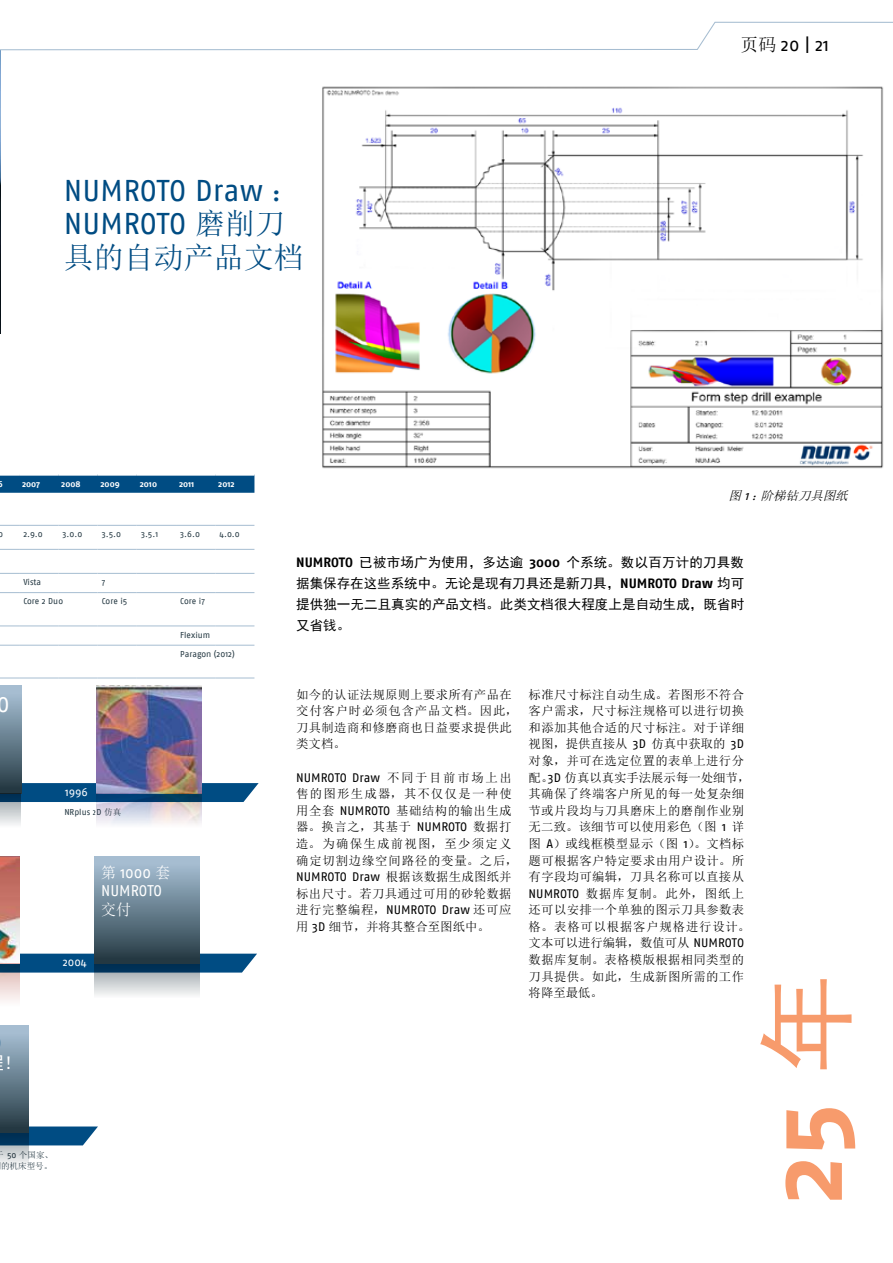
<style>
.page{position:relative;width:893px;height:1263px;background:#fff}
.page>*{position:absolute;margin:0;border:0;box-sizing:border-box;transform-origin:0 0}
.t1{font:700 99px "Fago No";color:#f79b6c}
.t2{font:30px/33.2px "Fago No";color:#004c83}
.t3{font:30px "Sim Sun";color:#004c83}
.t4{font:21.3px "Fago No";color:#fff}
.t5{font:18px "Fago No";color:#000}
.t6{font:17.7px "Sim Hei";color:#fff;scale:.96 1}
.t7{font:15.45px/18.1px "Fago No";color:#fff;scale:.96 1}
.t8{font:15.45px "Sim Sun";color:#fff;scale:.96 1}
.t9{font:13.5px/21px "Sim Hei";letter-spacing:.005em;color:#000;text-align:justify}
.t10{font:12.3px/16.6px "Sim Sun";letter-spacing:.025em;color:#000}
.t11{font:12.3px/16.6px "Sim Sun";letter-spacing:.065em;color:#000}
.t12{font:12.3px "Fago No";color:#000}
.t13{font:12.3px "Sim Sun";color:#000}
.t14{font:italic 12.3px "Sim Sun";color:#000}
.t15{font:11.25px "Fago No";color:#fff}
.t16{font:8.55px "Fago No";color:#243842}
.t17{font:700 8.55px "Fago No";color:#fff}
.t18{font:8.55px/10.6px "Sim Sun";color:#243842;text-align:center}
.s1{font-family:"Sim Sun"}
.s2{font-family:"Fago No"}
.s3{font-family:"Fago No";font-weight:700}
.s4{font-family:"Sim Hei";font-weight:400}
</style>
<div class="page">
<img style="left:0;top:51px;width:1px;height:283px">
<svg style="left:0;top:21px;width:893px;height:30px"></svg>
<svg style="left:21px;top:783px;width:238px;height:19px;background:#11578a"></svg>
<div style="left:0;top:686px;width:21px;height:107px;background:linear-gradient(to bottom,#adc6db,#223740)"></div>
<img style="left:96px;top:686px;width:105px;height:107px">
<svg style="left:0;top:793px;width:21px;height:95px"></svg>
<svg style="left:96px;top:793px;width:105px;height:95px"></svg>
<svg style="left:19px;top:954px;width:238px;height:18px;background:#0f5689"></svg>
<div style="left:94px;top:856px;width:105px;height:108px;background:linear-gradient(to bottom,#aec7dc,#223741)"></div>
<svg style="left:94px;top:964px;width:105px;height:31px;background:#96a6b2"></svg>
<img style="left:0;top:856px;width:19px;height:107px">
<svg style="left:0;top:963px;width:19px;height:38px"></svg>
<svg style="left:29px;top:1126px;width:69px;height:19px"></svg>
<div style="left:0;top:1025px;width:29px;height:108px;background:linear-gradient(to bottom,#aec7dc,#233841)"></div>
<svg style="left:0;top:1133px;width:29px;height:32px"></svg>
<div style="left:0;top:476px;width:254px;height:17px;background:#004c83"></div>
<svg style="left:0;top:525px;width:19px;height:1px"></svg>
<hr style="left:19px;top:525px;width:39px;height:1px;background:#a6bdd1">
<hr style="left:58px;top:525px;width:40px;height:1px;background:#a6bdd1">
<hr style="left:98px;top:525px;width:39px;height:1px;background:#a6bdd1">
<hr style="left:137px;top:525px;width:39px;height:1px;background:#a6bdd1">
<hr style="left:176px;top:525px;width:39px;height:1px;background:#a6bdd1">
<hr style="left:215px;top:525px;width:39px;height:1px;background:#a6bdd1">
<svg style="left:0;top:549px;width:19px;height:1px"></svg>
<hr style="left:19px;top:549px;width:39px;height:1px;background:#a6bdd1">
<hr style="left:58px;top:549px;width:40px;height:1px;background:#a6bdd1">
<hr style="left:98px;top:549px;width:39px;height:1px;background:#a6bdd1">
<hr style="left:137px;top:549px;width:39px;height:1px;background:#a6bdd1">
<hr style="left:176px;top:549px;width:39px;height:1px;background:#a6bdd1">
<hr style="left:215px;top:549px;width:39px;height:1px;background:#a6bdd1">
<svg style="left:0;top:573px;width:19px;height:1px"></svg>
<hr style="left:19px;top:573px;width:39px;height:1px;background:#a6bdd1">
<hr style="left:58px;top:573px;width:40px;height:1px;background:#a6bdd1">
<hr style="left:98px;top:573px;width:39px;height:1px;background:#a6bdd1">
<hr style="left:137px;top:573px;width:39px;height:1px;background:#a6bdd1">
<hr style="left:176px;top:573px;width:39px;height:1px;background:#a6bdd1">
<hr style="left:215px;top:573px;width:39px;height:1px;background:#a6bdd1">
<svg style="left:0;top:592px;width:19px;height:1px"></svg>
<hr style="left:19px;top:592px;width:39px;height:1px;background:#a6bdd1">
<hr style="left:58px;top:592px;width:40px;height:1px;background:#a6bdd1">
<hr style="left:98px;top:592px;width:39px;height:1px;background:#a6bdd1">
<hr style="left:137px;top:592px;width:39px;height:1px;background:#a6bdd1">
<hr style="left:176px;top:592px;width:39px;height:1px;background:#a6bdd1">
<hr style="left:215px;top:592px;width:39px;height:1px;background:#a6bdd1">
<svg style="left:0;top:626px;width:19px;height:1px"></svg>
<hr style="left:19px;top:626px;width:39px;height:1px;background:#a6bdd1">
<hr style="left:58px;top:626px;width:40px;height:1px;background:#a6bdd1">
<hr style="left:98px;top:626px;width:39px;height:1px;background:#a6bdd1">
<hr style="left:137px;top:626px;width:39px;height:1px;background:#a6bdd1">
<hr style="left:176px;top:626px;width:39px;height:1px;background:#a6bdd1">
<hr style="left:215px;top:626px;width:39px;height:1px;background:#a6bdd1">
<svg style="left:0;top:645px;width:19px;height:1px"></svg>
<hr style="left:19px;top:645px;width:39px;height:1px;background:#a6bdd1">
<hr style="left:58px;top:645px;width:40px;height:1px;background:#a6bdd1">
<hr style="left:98px;top:645px;width:39px;height:1px;background:#a6bdd1">
<hr style="left:137px;top:645px;width:39px;height:1px;background:#a6bdd1">
<hr style="left:176px;top:645px;width:39px;height:1px;background:#a6bdd1">
<hr style="left:215px;top:645px;width:39px;height:1px;background:#a6bdd1">
<svg style="left:0;top:678px;width:19px;height:1px"></svg>
<hr style="left:19px;top:678px;width:39px;height:1px;background:#a6bdd1">
<hr style="left:58px;top:678px;width:40px;height:1px;background:#a6bdd1">
<hr style="left:98px;top:678px;width:39px;height:1px;background:#a6bdd1">
<hr style="left:137px;top:678px;width:39px;height:1px;background:#a6bdd1">
<hr style="left:176px;top:678px;width:39px;height:1px;background:#a6bdd1">
<hr style="left:215px;top:678px;width:39px;height:1px;background:#a6bdd1">
<img style="left:322px;top:86px;width:562px;height:383px">
<h2 class="t2" style="left:64px;top:174px;width:238px">NUMROTO Draw <span class="s1">：<br></span>NUMROTO <span class="s1">磨削刀</span></h2>
<h2 class="t3" style="left:64px;top:242px;width:241px">具的自动产品文档</h2>
<p class="t17" style="left:22px;top:479px;width:20px">2007</p>
<p class="t17" style="left:61px;top:479px;width:21px">2008</p>
<p class="t17" style="left:101px;top:479px;width:21px">2009</p>
<p class="t17" style="left:140px;top:479px;width:19px">2010</p>
<p class="t17" style="left:179px;top:479px;width:17px">2011</p>
<p class="t17" style="left:218px;top:479px;width:18px">2012</p>
<p class="t16" style="left:-1px;top:529px;width:6px">0</p>
<p class="t16" style="left:23px;top:529px;width:21px">2.9.0</p>
<p class="t16" style="left:63px;top:529px;width:21px">3.0.0</p>
<p class="t16" style="left:102px;top:529px;width:21px">3.5.0</p>
<p class="t16" style="left:141px;top:529px;width:19px">3.5.1</p>
<p class="t16" style="left:180px;top:529px;width:21px">3.6.0</p>
<p class="t16" style="left:220px;top:529px;width:22px">4.0.0</p>
<h3 class="t5" style="left:740px;top:35px;width:90px"><span class="s1">页码</span> 20 | 21</h3>
<p class="t14" style="left:728px;top:489px;width:124px">图 <span class="s2">1</span> ：阶梯钻刀具图纸</p>
<p class="t16" style="left:23px;top:577px;width:19px">Vista</p>
<p class="t16" style="left:102px;top:577px;width:5px">7</p>
<p class="t16" style="left:23px;top:596px;width:41px">Core 2 Duo</p>
<p class="t16" style="left:102px;top:596px;width:27px">Core i5</p>
<p class="t16" style="left:180px;top:596px;width:26px">Core i7</p>
<p class="t16" style="left:180px;top:630px;width:31px">Flexium</p>
<p class="t16" style="left:180px;top:649px;width:56px">Paragon (2012)</p>
<h3 class="t4" style="left:-2px;top:692px;width:14px">O</h3>
<p class="t15" style="left:65px;top:785px;width:24px">1996</p>
<p class="t16" style="left:64px;top:807px;width:58px">NRplus 2D <span class="s1">仿真</span></p>
<p class="t7" style="left:101px;top:864px;width:74px"><span class="s1">第</span> 1000 <span class="s1">套<br></span>NUMROTO</p>
<p class="t8" style="left:101px;top:901px;width:32px">交付</p>
<p class="t15" style="left:63px;top:956px;width:26px">2004</p>
<h3 class="t6" style="left:3px;top:1054px;width:19px">！</h3>
<p class="t18" style="left:-4px;top:1150px;width:59px">于 <span class="s2">50</span> 个国家、的机床型号。</p>
<p class="t9" style="left:296px;top:551px;width:449px"><span class="s3">NUMROTO</span> 已被市场广为使用，多达逾 <span class="s3">3000</span> 个系统。数以百万计的刀具数据集保存在这些系统中。无论是现有刀具还是新刀具，<span class="s3">NUMROTO Draw</span> 均可提供独一无二且真实的产品文档。此类文档很大程度上是自动生成，既省时又省钱。</p>
<p class="t10" style="left:296px;top:686px;width:223px">如今的认证法规原则上要求所有产品在交付客户时必须包含产品文档。因此，刀具制造商和修磨商也日益要求提供此类文档。</p>
<p class="t12" style="left:296px;top:770px;width:217px">NUMROTO Draw <span class="s1">不同于目前市场上出</span></p>
<p class="t11" style="left:296px;top:785px;width:223px">售的图形生成器，其不仅仅是一种使用全套 <span class="s2">NUMROTO</span> 基础结构的输出生成器。换言之，其基于 <span class="s2">NUMROTO</span> 数据打造。为确保生成前视图，至少须定义确定切割边缘空间路径的变量。之后，</p>
<p class="t12" style="left:296px;top:870px;width:217px">NUMROTO Draw <span class="s1">根据该数据生成图纸并</span></p>
<p class="t10" style="left:296px;top:885px;width:217px">标出尺寸。若刀具通过可用的砂轮数据</p>
<p class="t12" style="left:296px;top:903px;width:217px"><span class="s1">进行完整编程，</span>NUMROTO Draw <span class="s1">还可应</span></p>
<p class="t13" style="left:296px;top:920px;width:195px">用 <span class="s2">3D</span> 细节，并将其整合至图纸中。</p>
<p class="t10" style="left:529px;top:686px;width:223px">标准尺寸标注自动生成。若图形不符合客户需求，尺寸标注规格可以进行切换和添加其他合适的尺寸标注。对于详细视图，提供直接从 <span class="s2">3D</span> 仿真中获取的 <span class="s2">3D</span>对象，并可在选定位置的表单上进行分配。<span class="s2">3D</span> 仿真以真实手法展示每一处细节，其确保了终端客户所见的每一处复杂细节或片段均与刀具磨床上的磨削作业别无二致。该细节可以使用彩色（图 <span class="s2">1</span> 详图 <span class="s2">A</span>）或线框模型显示（图 <span class="s2">1</span>）。文档标题可根据客户特定要求由用户设计。所有字段均可编辑，刀具名称可以直接从<br><span class="s2">NUMROTO</span> 数据库复制。此外，图纸上还可以安排一个单独的图示刀具参数表格。表格可以根据客户规格进行设计。文本可以进行编辑，数值可从 <span class="s2">NUMROTO</span>数据库复制。表格模版根据相同类型的刀具提供。如此，生成新图所需的工作将降至最低。</p>
<h1 class="t1" style="left:749px;top:1204px;width:231px;rotate:-90deg">25 <span class="s4">年</span></h1>
</div>
